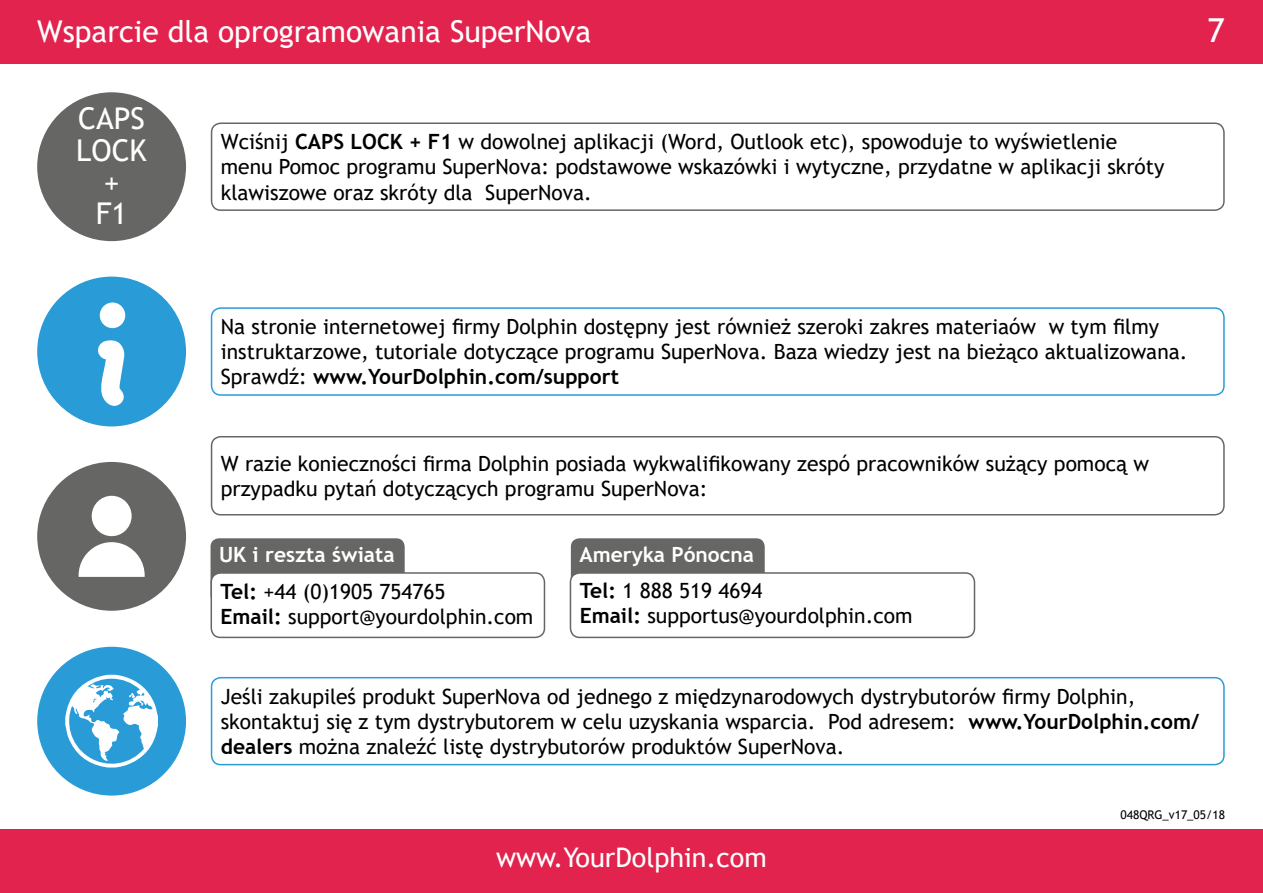
<style>
.page{position:relative;width:1263px;height:893px;background:#fff}
.page>*{position:absolute;margin:0;border:0;box-sizing:border-box;transform-origin:0 0}
.t1{font:33px "Trebuchet MS";color:#fff}
.t2{font:30px/31.5px "Trebuchet MS";color:#fff;text-align:center}
.t3{font:27px "Trebuchet MS";color:#fff}
.t4{font:21px/25.2px "Trebuchet MS";color:#000}
.t5{font:700 21px/35.4px "Trebuchet MS";color:#fff}
.t6{font:12px "Trebuchet MS";color:#000}
.s1{font-weight:700}
.s2{font-weight:700;color:#fff}
.s3{color:#000}
.s4{font-weight:400;color:#000}
</style>
<div class="page">
<div style="left:211px;top:122px;width:1014px;height:89px;border:2px solid #666665;border-radius:9px"></div>
<div style="left:211px;top:307px;width:1014px;height:89px;border:2px solid #299cd8;border-radius:9px"></div>
<div style="left:211px;top:436px;width:1014px;height:79px;border:2px solid #666665;border-radius:9px"></div>
<div style="left:211px;top:538px;width:194px;height:66px;background:#666665;border-radius:9px"></div>
<div style="left:211px;top:573px;width:333px;height:64px;background:#fff;border-radius:9px"></div>
<div style="left:211px;top:572px;width:334px;height:66px;border:2px solid #666665;border-radius:9px"></div>
<div style="left:211px;top:677px;width:1014px;height:88px;border:2px solid #299cd8;border-radius:9px"></div>
<svg style="left:37px;top:277px;width:149px;height:149px"></svg>
<div style="left:37px;top:462px;width:149px;height:149px;background:#666665;border-radius:50%"></div>
<svg style="left:79px;top:496px;width:66px;height:81px"></svg>
<div style="left:37px;top:647px;width:149px;height:149px;background:#299cd8;border-radius:50%"></div>
<svg style="left:65px;top:675px;width:93px;height:93px"></svg>
<div style="left:37px;top:92px;width:149px;height:149px;background:#666665;border-radius:50%"></div>
<div style="left:0;top:0;width:1263px;height:64px;background:#e2234d"></div>
<div style="left:0;top:829px;width:1263px;height:64px;background:#e2234d"></div>
<div style="left:571px;top:538px;width:194px;height:50px;background:#666665;border-radius:9px"></div>
<div style="left:570px;top:573px;width:404px;height:64px;background:#fff;border-radius:9px"></div>
<div style="left:570px;top:572px;width:405px;height:66px;border:2px solid #666665;border-radius:9px"></div>
<h2 class="t2" style="left:37px;top:16px;width:556px">Wsparcie dla oprogramowania SuperNova</h2>
<h1 class="t1" style="left:1207px;top:10px;width:19px">7</h1>
<h2 class="t2" style="left:76px;top:103px;width:72px">CAPS<br>LOCK +<br>F1</h2>
<p class="t4" style="left:221px;top:129px;width:945px">Wciśnij <span class="s1">CAPS LOCK + F1</span> w dowolnej aplikacji (Word, Outlook etc), spowoduje to wyświetlenie menu Pomoc programu SuperNova: podstawowe wskazówki i wytyczne, przydatne w aplikacji skróty klawiszowe oraz skróty dla SuperNova.</p>
<p class="t4" style="left:221px;top:314px;width:968px">Na stronie internetowej firmy Dolphin dostępny jest również szeroki zakres materiaów w tym filmy instruktarzowe, tutoriale dotyczące programu SuperNova. Baza wiedzy jest na bieżąco aktualizowana.<br>Sprawdź: <span class="s1">www.YourDolphin.com/support</span></p>
<p class="t4" style="left:221px;top:451px;width:930px">W razie konieczności firma Dolphin posiada wykwalifikowany zespó pracowników sużący pomocą w przypadku pytań dotyczących programu SuperNova:</p>
<p class="t4" style="left:219px;top:536px;width:228px;line-height:36.9px"><span class="s2">UK i reszta świata<br></span><span class="s1">Tel:</span> +44 (0)1905 754765</p>
<p class="t4" style="left:221px;top:604px;width:314px"><span class="s1">Email:</span> support@yourdolphin.com</p>
<p class="t5" style="left:579px;top:537px;width:185px">Ameryka Pónocna<br><span class="s3">Tel:</span> <span class="s4">1 888 519 4694</span></p>
<p class="t4" style="left:580px;top:603px;width:334px"><span class="s1">Email:</span> supportus@yourdolphin.com</p>
<p class="t4" style="left:221px;top:683px;width:980px">Jeśli zakupileś produkt SuperNova od jednego z międzynarodowych dystrybutorów firmy Dolphin, skontaktuj się z tym dystrybutorem w celu uzyskania wsparcia. Pod adresem: <span class="s1">www.YourDolphin.com/ dealers</span> można znaleźć listę dystrybutorów produktów SuperNova.</p>
<p class="t3" style="left:496px;top:841px;width:272px">www.YourDolphin.com</p>
<p class="t6" style="left:1120px;top:807px;width:106px">048QRG_v17_05/18</p>
</div>
